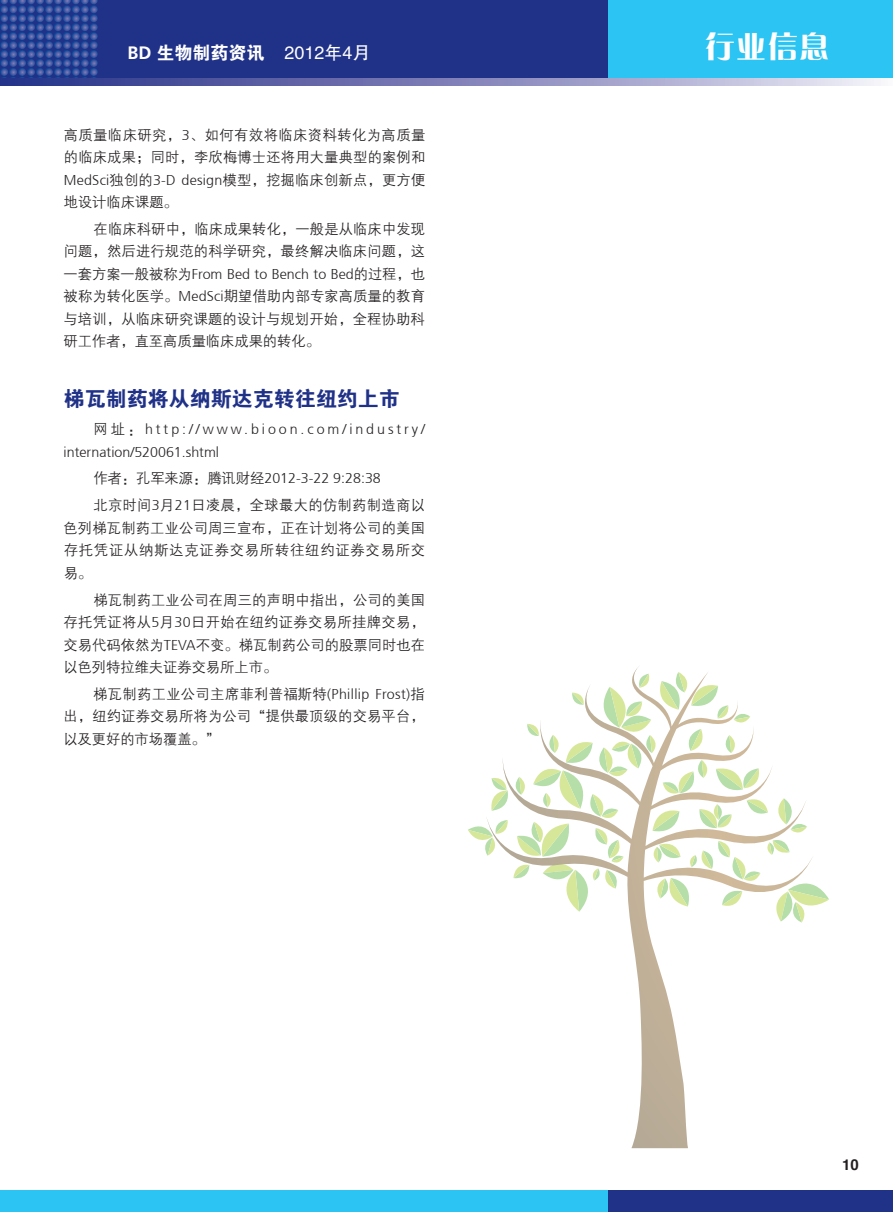
<style>
.page{position:relative;width:893px;height:1212px;background:#fff}
.page>*{position:absolute;margin:0;border:0;box-sizing:border-box;transform-origin:0 0}
.t1{font:30px "FZCQJW GB1 0";color:#fff}
.t2{font:21px "FZDHTJW GB1 0";color:#203188}
.t3{font:18px "FZHTJW GB1 0";color:#fff}
.t4{font:700 15px "Helvetica";color:#231f20}
.t5{font:14.25px/22.5px "FZZDXJW GB1 0";letter-spacing:.015em;color:#231f20;text-align:justify}
.t6{font:300 14.25px "Frutiger 45";color:#231f20}
.t7{font:300 14.25px/22.5px "Frutiger 45";letter-spacing:.02em;color:#231f20}
.s1{font-family:"Frutiger 65";font-weight:700}
.s2{font-family:"FZDHTJW GB1 0"}
.s3{font-family:"Frutiger 45";font-weight:300}
.s4{font-family:"FZZDXJW GB1 0";font-weight:400}
</style>
<div class="page">
<div style="left:0;top:0;width:893px;height:79px;background:#203188"></div>
<div style="left:608px;top:0;width:285px;height:79px;background:#2bc4f3"></div>
<svg style="left:0;top:0;width:98px;height:79px"></svg>
<div style="left:0;top:1191px;width:608px;height:21px;background:#2bc4f3"></div>
<div style="left:608px;top:1191px;width:285px;height:21px;background:#203188"></div>
<svg style="left:0;top:79px;width:878px;height:6px;background:#8184b9"></svg>
<svg style="left:630px;top:666px;width:172px;height:482px"></svg>
<svg style="left:468px;top:672px;width:361px;height:250px"></svg>
<p class="t3" style="left:128px;top:43px;width:244px"><span class="s1">BD</span> <span class="s2">生物制药资讯</span> 2012年4月</p>
<h1 class="t1" style="left:705px;top:31px;width:126px">行业信息</h1>
<p class="t5" style="left:64px;top:124px;width:363px">高质量临床研究，<span class="s3">3</span>、如何有效将临床资料转化为高质量的临床成果；同时，李欣梅博士还将用大量典型的案例和<span class="s3">MedSci</span>独创的<span class="s3">3-D design</span>模型，挖掘临床创新点，更方便地设计临床课题。</p>
<p class="t5" style="left:64px;top:218px;width:363px;text-align:right">在临床科研中，临床成果转化，一般是从临床中发现<br>问题，然后进行规范的科学研究，最终解决临床问题，这</p>
<p class="t6" style="left:64px;top:266px;width:363px"><span class="s4">一套方案一般被称为</span>From Bed to Bench to Bed<span class="s4">的过程，也</span></p>
<p class="t5" style="left:63px;top:286px;width:363px">被称为转化医学。<span class="s3">MedSci</span>期望借助内部专家高质量的教育与培训，从临床研究课题的设计与规划开始，全程协助科研工作者，直至高质量临床成果的转化。</p>
<h2 class="t2" style="left:64px;top:387px;width:337px">梯瓦制药将从纳斯达克转往纽约上市</h2>
<p class="t7" style="left:64px;top:418px;width:363px;text-indent:30px"><span class="s4">网址：</span>http://www.bioon.com/industry/ internation/520061.shtml</p>
<p class="t6" style="left:93px;top:470px;width:289px"><span class="s4">作者：孔军来源：腾讯财经</span>2012-3-22 9:28:38</p>
<p class="t5" style="left:64px;top:494px;width:363px;text-indent:30px">北京时间<span class="s3">3</span>月<span class="s3">21</span>日凌晨，全球最大的仿制药制造商以色列梯瓦制药工业公司周三宣布，正在计划将公司的美国存托凭证从纳斯达克证券交易所转往纽约证券交易所交易。</p>
<p class="t5" style="left:63px;top:589px;width:363px;text-indent:30px">梯瓦制药工业公司在周三的声明中指出，公司的美国存托凭证将从<span class="s3">5</span>月<span class="s3">30</span>日开始在纽约证券交易所挂牌交易，交易代码依然为<span class="s3">TEVA</span>不变。梯瓦制药公司的股票同时也在以色列特拉维夫证券交易所上市。</p>
<p class="t5" style="left:63px;top:683px;width:363px;text-indent:30px">梯瓦制药工业公司主席菲利普福斯特<span class="s3">(Phillip Frost)</span>指出，纽约证券交易所将为公司“提供最顶级的交易平台，以及更好的市场覆盖。”</p>
<p class="t4" style="left:842px;top:1152px;width:18px">10</p>
</div>
